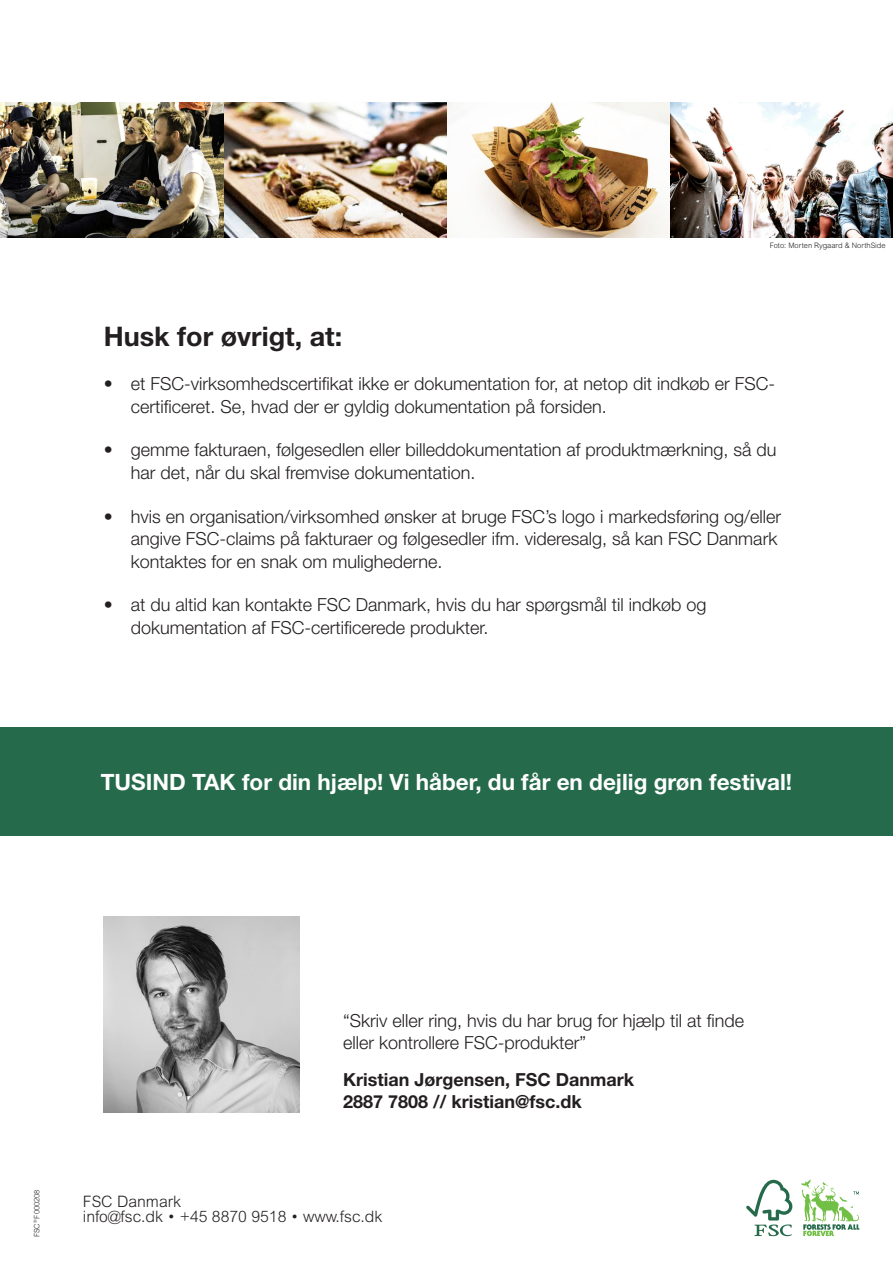
<style>
.page{position:relative;width:893px;height:1263px;background:#fff}
.page>*{position:absolute;margin:0;border:0;box-sizing:border-box;transform-origin:0 0}
.brødtekst{font:700 27px "Helvetica Neue LT Std";color:#231f20}
.brødtekst-2{font:700 22.5px "Helvetica Neue LT Std";color:#fff}
.Paragraph_Style_1{font:300 18px/22.5px "Helvetica Neue LT Std";color:#231f20}
.Paragraph_Style_1-2{font:700 18px "Helvetica Neue LT Std";color:#231f20}
.t1{font:300 15.75px "Arial MT Std";color:#231f20}
.t2{font:300 7.5px "Arial MT Std";color:#231f20}
</style>
<div class="page">
<div style="left:0;top:727px;width:893px;height:108px;background:#256a4a"></div>
<img style="left:104px;top:917px;width:195px;height:195px">
<img style="left:0;top:103px;width:893px;height:134px">
<svg style="left:746px;top:1180px;width:46px;height:56px"></svg>
<svg style="left:801px;top:1179px;width:58px;height:57px"></svg>
<p class="t2" style="left:770px;top:242px;width:117px">Foto: Morten Rygaard &amp; NorthSide</p>
<p class="brødtekst" style="left:104px;top:320px;width:240px">Husk for øvrigt, at:</p>
<p class="Paragraph_Style_1" style="left:131px;top:372px;width:646px;text-indent:-27px">• et FSC-virksomhedscertifikat ikke er dokumentation for, at netop dit indkøb er FSC&shy;certificeret. Se, hvad der er gyldig dokumentation på forsiden.</p>
<p class="Paragraph_Style_1" style="left:131px;top:438px;width:647px;text-indent:-27px">• gemme fakturaen, følgesedlen eller billeddokumentation af produktmærkning, så du har det, når du skal fremvise dokumentation.</p>
<p class="Paragraph_Style_1" style="left:131px;top:505px;width:652px;text-indent:-27px">• hvis en organisation/virksomhed ønsker at bruge FSC’s logo i markedsføring og/eller angive FSC-claims på fakturaer og følgesedler ifm. videresalg, så kan FSC Danmark kontaktes for en snak om mulighederne.</p>
<p class="Paragraph_Style_1" style="left:131px;top:593px;width:577px;text-indent:-27px">• at du altid kan kontakte FSC Danmark, hvis du har spørgsmål til indkøb og dokumentation af FSC-certificerede produkter.</p>
<p class="brødtekst-2" style="left:101px;top:768px;width:693px">TUSIND TAK for din hjælp! Vi håber, du får en dejlig grøn festival!</p>
<p class="Paragraph_Style_1" style="left:343px;top:1009px;width:403px">“Skriv eller ring, hvis du har brug for hjælp til at finde eller kontrollere FSC-produkter”</p>
<p class="Paragraph_Style_1-2" style="left:343px;top:1068px;width:293px">Kristian Jørgensen, FSC Danmark</p>
<p class="Paragraph_Style_1-2" style="left:343px;top:1091px;width:240px">2887 7808 // kristian@fsc.dk</p>
<p class="t2" style="left:33px;top:1237px;width:50px;rotate:-90deg">FSC<sup>®</sup> F000208</p>
<p class="t1" style="left:83px;top:1192px;width:100px">FSC Danmark</p>
<p class="t1" style="left:83px;top:1207px;width:301px">info@fsc.dk • +45 8870 9518 • www.fsc.dk</p>
</div>
